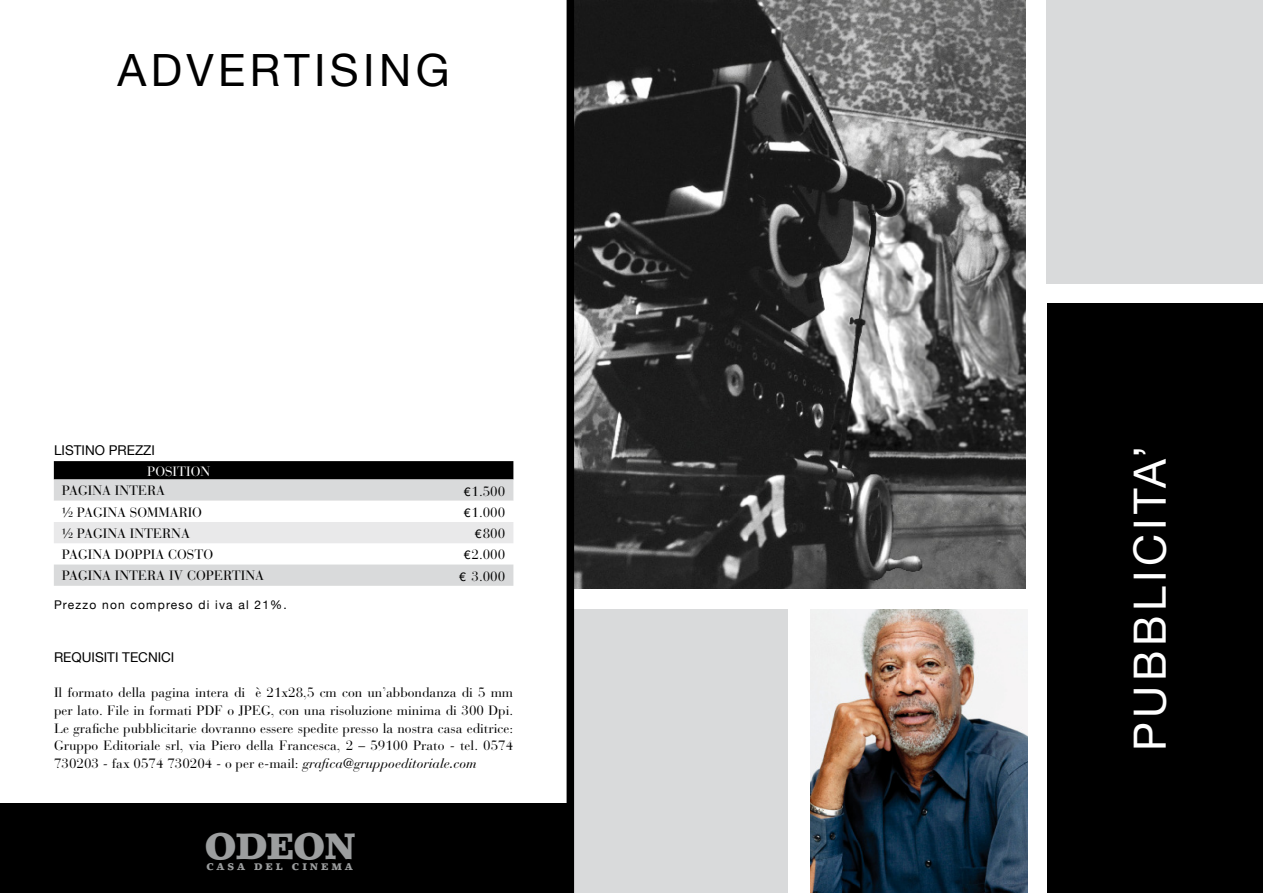
<style>
.page{position:relative;width:1263px;height:893px;background:#fff}
.page>*{position:absolute;margin:0;border:0;box-sizing:border-box;transform-origin:0 0}
.t1{font:44.55px "Helvetica Neue";letter-spacing:.1em;color:#fff}
.t2{font:44.55px "Helvetica Neue";letter-spacing:.1em;color:#000}
.t3{font:900 36.3px "Lino Letter Std";letter-spacing:-.04em;color:#9c9e9f}
.t4{font:13.5px/17.7px "Bauer Bodoni";color:#000;text-align:justify}
.t5{font:13.5px "Helvetica Neue";color:#000}
.t6{font:13.5px "Bauer Bodoni";color:#fff}
.t7{font:12px "Helvetica Neue";color:#000}
.t8{font:900 9.6px "Lino Letter Std";letter-spacing:.3em;color:#9c9e9f}
.s1{font-family:"Helvetica Neue";font-size:12px}
.s2{font-style:italic}
</style>
<div class="page">
<div style="left:571px;top:609px;width:217px;height:284px;background:#d9dadb"></div>
<img style="left:574px;top:0;width:452px;height:588px">
<div style="left:0;top:804px;width:572px;height:89px;background:#000"></div>
<div style="left:54px;top:461px;width:459px;height:18px;background:#000"></div>
<svg style="left:54px;top:479px;width:459px;height:107px;fill:#d9dadb"></svg>
<svg style="left:54px;top:501px;width:459px;height:42px"></svg>
<div style="left:567px;top:0;width:7px;height:893px;background:#000"></div>
<img style="left:811px;top:609px;width:217px;height:284px">
<div style="left:1046px;top:0;width:217px;height:284px;background:#d9dadb"></div>
<div style="left:1047px;top:303px;width:216px;height:590px;background:#000"></div>
<h1 class="t2" style="left:117px;top:44px;width:334px">advertising</h1>
<p class="t5" style="left:54px;top:442px;width:102px">Listino prezzi</p>
<p class="t6" style="left:147px;top:463px;width:34px">Position</p>
<p class="t4" style="left:62px;top:482px;width:17px">Pagina</p>
<p class="t4" style="left:115px;top:482px;width:10px">intera</p>
<p class="t4" style="left:464px;top:482px;width:43px"><span class="s1">€</span>1.500</p>
<p class="t4" style="left:62px;top:503px;width:25px">½ pagina</p>
<p class="t4" style="left:130px;top:503px;width:18px">sommario</p>
<p class="t4" style="left:464px;top:504px;width:43px"><span class="s1">€</span>1.000</p>
<p class="t4" style="left:62px;top:524px;width:25px">½ pagina</p>
<p class="t4" style="left:130px;top:524px;width:10px">interna</p>
<p class="t4" style="left:475px;top:525px;width:32px"><span class="s1">€</span>800</p>
<p class="t4" style="left:62px;top:546px;width:17px">Pagina</p>
<p class="t4" style="left:115px;top:546px;width:10px">doppia</p>
<p class="t4" style="left:168px;top:546px;width:37px">costo</p>
<p class="t4" style="left:464px;top:546px;width:43px"><span class="s1">€</span>2.000</p>
<p class="t4" style="left:62px;top:567px;width:17px">Pagina</p>
<p class="t4" style="left:115px;top:567px;width:10px">intera</p>
<p class="t4" style="left:169px;top:567px;width:28px">IV copertina</p>
<p class="t4" style="left:459px;top:567px;width:48px"><span class="s1">€</span> 3.000</p>
<p class="t7" style="left:54px;top:597px;width:234px">Prezzo non compreso di iva al 21%.</p>
<p class="t5" style="left:54px;top:649px;width:44px">REQUISITI</p>
<p class="t5" style="left:122px;top:649px;width:52px">TECNICI</p>
<p class="t4" style="left:54px;top:684px;width:461px">Il formato della pagina intera di è 21x28,5 cm con un’abbondanza di 5 mm per lato. File in formati PDF o JPEG, con una risoluzione minima di 300 Dpi.<br>Le grafiche pubblicitarie dovranno essere spedite presso la nostra casa editrice:<br>Gruppo Editoriale srl, via Piero della Francesca, 2 – 59100 Prato - tel. 0574<br>730203 - fax 0574 730204 - o per e-mail: <span class="s2">grafica@gruppoeditoriale.com</span></p>
<h2 class="t3" style="left:205px;top:825px;width:153px">ODEON</h2>
<p class="t8" style="left:207px;top:860px;width:58px">CASA DE</p>
<p class="t8" style="left:276px;top:860px;width:44px">L CINE</p>
<p class="t8" style="left:331px;top:860px;width:23px">M A</p>
<h1 class="t1" style="left:1123px;top:751px;width:307px;rotate:-90deg">pubblicita’</h1>
</div>
